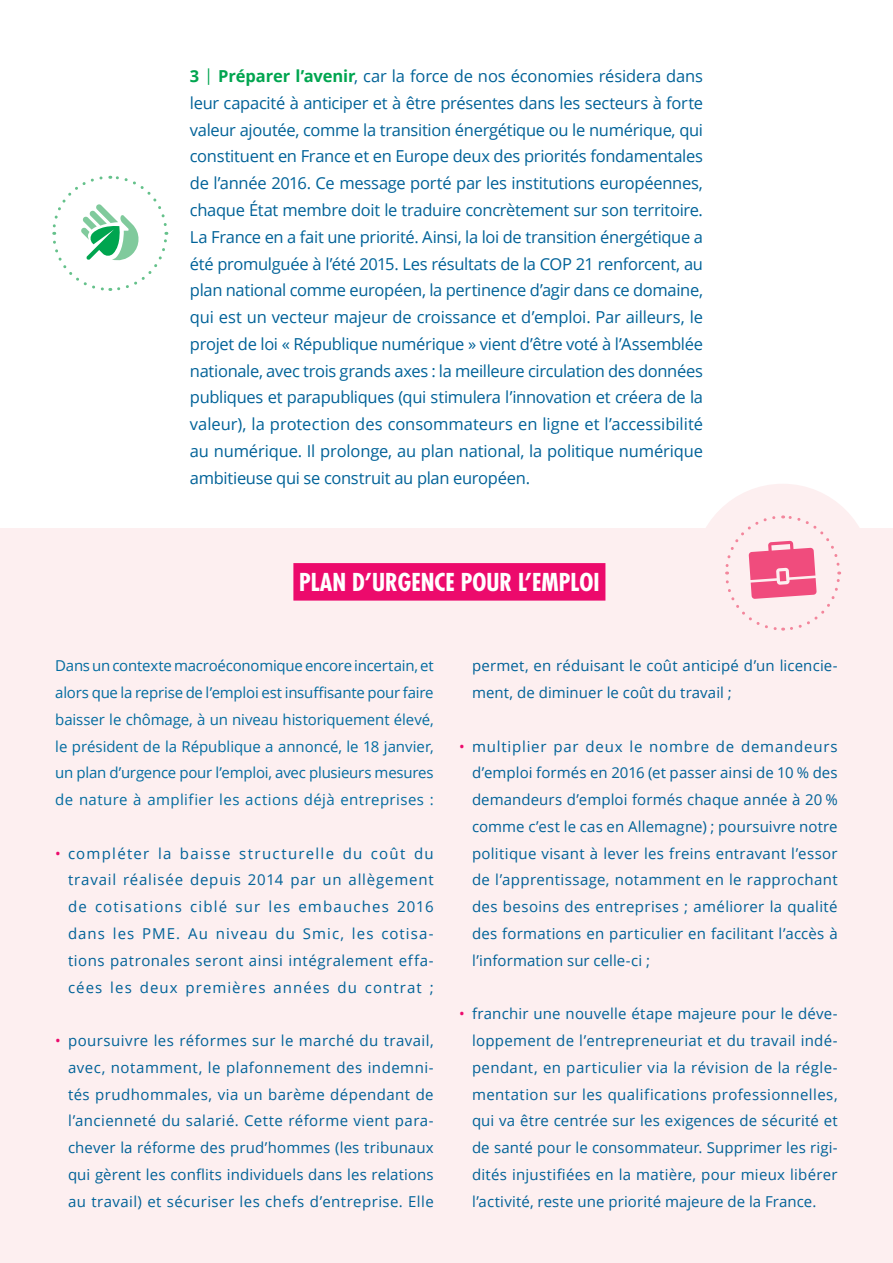
<style>
.page{position:relative;width:893px;height:1263px;background:#fff}
.page>*{position:absolute;margin:0;border:0;box-sizing:border-box;transform-origin:0 0}
.t1{font:700 condensed 24px "Futura";color:#fff}
.t2{font:16.5px/26.8px "Open Sans";letter-spacing:-.02em;color:#006298;text-align:justify}
.t3{font:15px/26.8px "Open Sans";letter-spacing:.015em;color:#006298;text-align:justify}
.t4{font:15px/26.7px "Open Sans";letter-spacing:.025em;color:#026ca0;text-align:justify}
.s1{font-weight:700;color:#00a54f}
.s2{color:#00a54f}
.s3{color:#ec0a6c}
</style>
<div class="page">
<div style="left:0;top:528px;width:893px;height:735px;background:#fdeff0"></div>
<div style="left:693px;top:484px;width:179px;height:178px;background:#fdeff0;border-radius:50%"></div>
<div style="left:293px;top:563px;width:312px;height:38px;background:#ec0a6c"></div>
<svg style="left:52px;top:175px;width:117px;height:116px"></svg>
<svg style="left:725px;top:515px;width:116px;height:116px"></svg>
<p class="t2" style="left:190px;top:62px;width:515px"><span class="s1">3</span> <span class="s2">|</span> <span class="s1">Préparer l’avenir</span>, car la force de nos économies résidera dans leur capacité à anticiper et à être présentes dans les secteurs à forte valeur ajoutée, comme la transition énergétique ou le numérique, qui constituent en France et en Europe deux des priorités fondamentales de l’année 2016. Ce message porté par les institutions européennes, chaque État membre doit le traduire concrètement sur son territoire.<br>La France en a fait une priorité. Ainsi, la loi de transition énergétique a été promulguée à l’été 2015. Les résultats de la COP 21 renforcent, au plan national comme européen, la pertinence d’agir dans ce domaine, qui est un vecteur majeur de croissance et d’emploi. Par ailleurs, le projet de loi « République numérique » vient d’être voté à l’Assemblée nationale, avec trois grands axes : la meilleure circulation des données publiques et parapubliques (qui stimulera l’innovation et créera de la valeur), la protection des consommateurs en ligne et l’accessibilité au numérique. Il prolonge, au plan national, la politique numérique ambitieuse qui se construit au plan européen.</p>
<h1 class="t1" style="left:299px;top:566px;width:302px">PLAN D’URGENCE POUR L’EMPLOI</h1>
<p class="t4" style="left:55px;top:652px;width:380px">Dans un contexte macroéconomique encore incertain, et alors que la reprise de l’emploi est insuffisante pour faire baisser le chômage, à un niveau historiquement élevé, le président de la République a annoncé, le 18 janvier, un plan d’urgence pour l’emploi, avec plusieurs mesures de nature à amplifier les actions déjà entreprises :</p>
<p class="t3" style="left:68px;top:839px;width:367px;text-indent:-13px"><span class="s3">•</span> compléter la baisse structurelle du coût du travail réalisée depuis 2014 par un allègement de cotisations ciblé sur les embauches 2016 dans les PME. Au niveau du Smic, les cotisa&shy;tions patronales seront ainsi intégralement effa&shy;cées les deux premières années du contrat ;</p>
<p class="t3" style="left:68px;top:1027px;width:367px;text-indent:-13px"><span class="s3">•</span> poursuivre les réformes sur le marché du travail, avec, notamment, le plafonnement des indemni&shy;tés prudhommales, via un barème dépendant de l’ancienneté du salarié. Cette réforme vient para&shy;chever la réforme des prud’hommes (les tribunaux qui gèrent les conflits individuels dans les relations au travail) et sécuriser les chefs d’entreprise. Elle</p>
<p class="t3" style="left:472px;top:652px;width:367px">permet, en réduisant le coût anticipé d’un licencie&shy;ment, de diminuer le coût du travail ;</p>
<p class="t3" style="left:472px;top:732px;width:367px;text-indent:-13px"><span class="s3">•</span> multiplier par deux le nombre de demandeurs d’emploi formés en 2016 (et passer ainsi de 10 % des demandeurs d’emploi formés chaque année à 20 % comme c’est le cas en Allemagne) ; poursuivre notre politique visant à lever les freins entravant l’essor de l’apprentissage, notamment en le rapprochant des besoins des entreprises ; améliorer la qualité des formations en particulier en facilitant l’accès à l’information sur celle-ci ;</p>
<p class="t3" style="left:472px;top:1000px;width:367px;text-indent:-13px"><span class="s3">•</span> franchir une nouvelle étape majeure pour le déve&shy;loppement de l’entrepreneuriat et du travail indé&shy;pendant, en particulier via la révision de la régle&shy;mentation sur les qualifications professionnelles, qui va être centrée sur les exigences de sécurité et de santé pour le consommateur. Supprimer les rigi&shy;dités injustifiées en la matière, pour mieux libérer l’activité, reste une priorité majeure de la France.</p>
</div>
